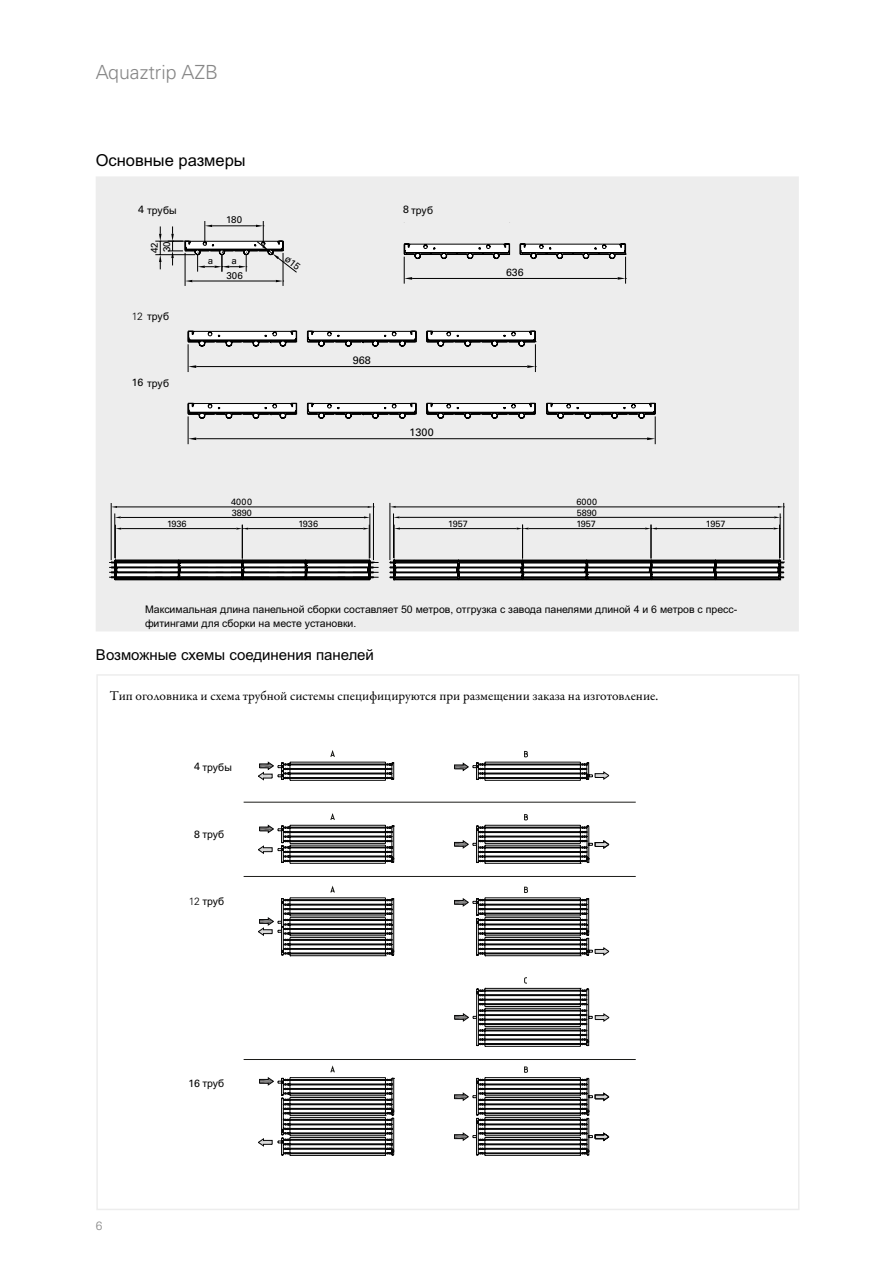
<style>
.page{position:relative;width:893px;height:1263px;background:#fff}
.page>*{position:absolute;margin:0;border:0;box-sizing:border-box;transform-origin:0 0}
.t1{font:300 19.5px "Univers";color:#878787}
.t2{font:16.5px "Arial Cyr";color:#000}
.t3{font:15px "Arial Cyr";color:#000}
.t4{font:13.5px "Garamond Premr Pro";color:#000}
.t5{font:300 12px "Univers";color:#878787}
.t6{font:10.8px "Univers";color:#000}
.t7{font:10.5px/13.5px "Arial Cyr";color:#000}
.t8{font:10.5px "Univers";color:#000}
.t9{font:9.75px/12.3px "Univers";color:#000}
.t10{font:9.15px/10.8px "Univers";color:#000}
.s1{font-family:"Univers"}
.s2{font-family:"Univers";font-weight:300}
</style>
<div class="page">
<svg style="left:258px;top:750px;width:351px;height:31px"></svg>
<hr style="left:244px;top:743px;width:392px;height:1px;background:#1c1c19">
<hr style="left:244px;top:802px;width:392px;height:1px;background:#1c1c19">
<svg style="left:244px;top:813px;width:392px;height:247px"></svg>
<svg style="left:278px;top:840px;width:332px;height:316px"></svg>
<svg style="left:286px;top:1066px;width:323px;height:90px"></svg>
<svg style="left:259px;top:1077px;width:15px;height:8px"></svg>
<svg style="left:258px;top:1138px;width:15px;height:8px"></svg>
<div style="left:96px;top:177px;width:702px;height:454px;background:#ededed"></div>
<div style="left:96px;top:176px;width:703px;height:455px;border:2px solid #ededed"></div>
<svg style="left:403px;top:222px;width:224px;height:62px"></svg>
<svg style="left:188px;top:419px;width:467px;height:25px"></svg>
<svg style="left:188px;top:437px;width:8px;height:3px"></svg>
<svg style="left:647px;top:437px;width:8px;height:3px"></svg>
<svg style="left:187px;top:330px;width:469px;height:89px"></svg>
<hr style="left:155px;top:241px;width:30px;height:1px;background:#000">
<hr style="left:155px;top:254px;width:40px;height:1px;background:#000">
<svg style="left:109px;top:503px;width:676px;height:77px"></svg>
<svg style="left:159px;top:221px;width:138px;height:65px"></svg>
<h1 class="t1" style="left:96px;top:61px;width:124px">Aquaztrip AZB</h1>
<h2 class="t2" style="left:96px;top:150px;width:152px">Основные размеры</h2>
<p class="t6" style="left:233px;top:156px;width:19px">180</p>
<p class="t7" style="left:138px;top:203px;width:40px"><span class="s1">4</span> трубы</p>
<p class="t9" style="left:148px;top:253px;width:14px;rotate:-90deg">42<br>30</p>
<p class="t7" style="left:132px;top:310px;width:39px"><span class="s2">12</span> труб</p>
<p class="t7" style="left:132px;top:376px;width:39px"><span class="s1">16</span> труб</p>
<p class="t9" style="left:226px;top:214px;width:18px">180</p>
<p class="t6" style="left:234px;top:217px;width:19px">306</p>
<p class="t9" style="left:208px;top:255px;width:7px">a</p>
<p class="t9" style="left:231px;top:255px;width:7px">a</p>
<p class="t9" style="left:227px;top:269px;width:18px">306</p>
<p class="t7" style="left:403px;top:203px;width:31px"><span class="s1">8</span> труб</p>
<p class="t6" style="left:353px;top:354px;width:19px">968</p>
<p class="t6" style="left:409px;top:426px;width:26px">1300</p>
<p class="t8" style="left:506px;top:266px;width:19px">636</p>
<p class="t10" style="left:231px;top:496px;width:22px">4000<br>3890</p>
<p class="t10" style="left:576px;top:497px;width:22px;text-align:justify">6000<br>5890<br>1957</p>
<p class="t10" style="left:167px;top:518px;width:21px">1936</p>
<p class="t10" style="left:298px;top:518px;width:21px">1936</p>
<p class="t10" style="left:448px;top:518px;width:21px">1957</p>
<p class="t10" style="left:706px;top:518px;width:21px">1957</p>
<p class="t7" style="left:145px;top:603px;width:594px">Максимальная длина панельной сборки составляет 50 метров, отгрузка с завода панелями длиной 4 и 6 метров с пресс&shy;фитингами для сборки на месте установки.</p>
<h3 class="t3" style="left:96px;top:646px;width:280px">Возможные схемы соединения панелей</h3>
<p class="t4" style="left:110px;top:688px;width:550px">Тип оголовника и схема трубной системы специфицируются при размещении заказа на изготовление.</p>
<p class="t7" style="left:194px;top:760px;width:39px"><span class="s1">4</span> трубы</p>
<p class="t7" style="left:194px;top:827px;width:32px"><span class="s1">8</span> труб</p>
<p class="t7" style="left:189px;top:895px;width:37px"><span class="s2">12</span> труб</p>
<p class="t5" style="left:96px;top:1218px;width:8px">6</p>
<p class="t7" style="left:188px;top:1077px;width:37px"><span class="s1">16</span> труб</p>
</div>
